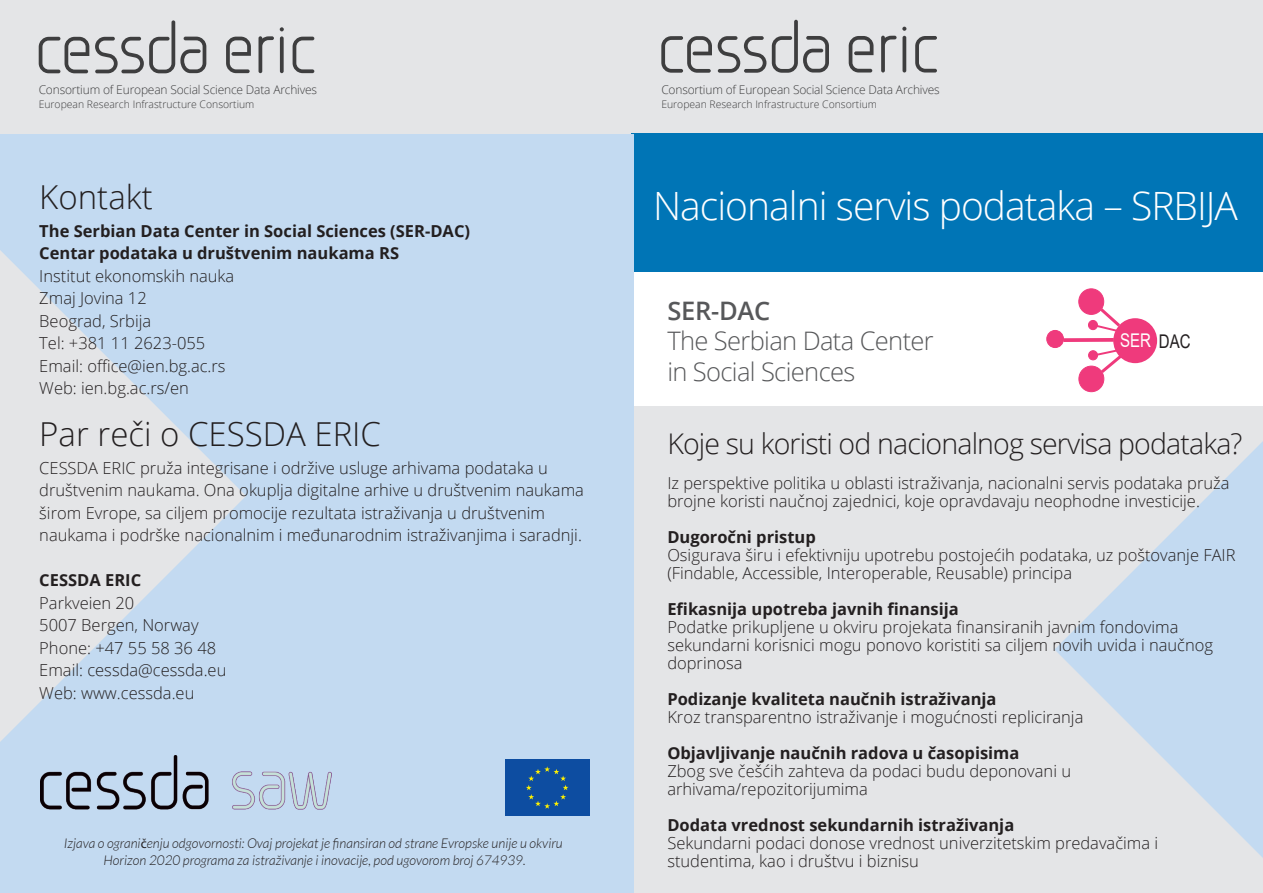
<style>
.page{position:relative;width:1263px;height:893px;background:#fff}
.page>*{position:absolute;margin:0;border:0;box-sizing:border-box;transform-origin:0 0}
.t1{font:300 39px "Open Sans";letter-spacing:-.025em;color:#fff}
.t2{font:300 33px "Open Sans";color:#231f20}
.t3{font:300 28.5px "Open Sans";letter-spacing:-.03em;color:#231f20}
.t4{font:300 25.5px/30.6px "Open Sans";letter-spacing:-.025em;color:#57585a}
.t5{font:600 25.5px "Open Sans";letter-spacing:-.01em;color:#57585a}
.t6{font:18.9px "Arial";color:#fff;scale:.8 1}
.t7{font:300 16.5px/22.5px "Open Sans";color:#231f20}
.t8{font:700 16.5px/22.5px "Open Sans";color:#231f20}
.t9{font:italic 300 13.5px/16.2px "Lato";color:#231f20;text-align:center}
.t10{font:300 12px "Open Sans";letter-spacing:-.015em;color:#3e3e3f}
.t11{font:300 10.35px "Open Sans";color:#3e3e3f}
.s1{font-family:"Myriad Pro";font-weight:400;font-style:normal}
.s2{color:#231f20}
</style>
<div class="page">
<div style="left:631px;top:407px;width:632px;height:486px;background:#e4e5e7"></div>
<div style="left:0;top:0;width:1263px;height:149px;background:#e4e5e7"></div>
<div style="left:631px;top:134px;width:632px;height:138px;background:#0075b6"></div>
<div style="left:0;top:134px;width:634px;height:759px;background:#c3daf1"></div>
<svg style="left:0;top:250px;width:246px;height:506px"></svg>
<svg style="left:1054px;top:383px;width:209px;height:475px"></svg>
<img style="left:40px;top:756px;width:292px;height:54px">
<div style="left:505px;top:760px;width:84px;height:56px;background:#0d4da1"></div>
<svg style="left:526px;top:766px;width:42px;height:43px"></svg>
<div style="left:1113px;top:318px;width:44px;height:45px;background:#ef3a7c;border-radius:50%"></div>
<div style="left:1079px;top:289px;width:25px;height:25px;background:#ef3a7c;border-radius:50%"></div>
<div style="left:1078px;top:288px;width:26px;height:27px;border:1px solid #ef3a7c;border-radius:50%"></div>
<div style="left:1047px;top:330px;width:16px;height:18px;background:#ef3a7c;border-radius:50%"></div>
<div style="left:1046px;top:330px;width:18px;height:18px;border:1px solid #ef3a7c;border-radius:50%"></div>
<div style="left:1088px;top:320px;width:9px;height:10px;background:#ef3a7c;border-radius:50%"></div>
<div style="left:1088px;top:320px;width:10px;height:10px;border:1px solid #ef3a7c;border-radius:50%"></div>
<div style="left:1088px;top:351px;width:9px;height:9px;background:#ef3a7c;border-radius:50%"></div>
<div style="left:1088px;top:350px;width:10px;height:10px;border:1px solid #ef3a7c;border-radius:50%"></div>
<div style="left:1079px;top:366px;width:25px;height:26px;background:#ef3a7c;border-radius:50%"></div>
<div style="left:1078px;top:366px;width:26px;height:26px;border:1px solid #ef3a7c;border-radius:50%"></div>
<svg style="left:1063px;top:338px;width:30px;height:4px"></svg>
<svg style="left:1093px;top:305px;width:32px;height:71px"></svg>
<svg style="left:39px;top:37px;width:50px;height:36px"></svg>
<svg style="left:95px;top:20px;width:111px;height:53px"></svg>
<svg style="left:258px;top:36px;width:16px;height:37px"></svg>
<svg style="left:226px;top:37px;width:25px;height:36px"></svg>
<svg style="left:293px;top:37px;width:21px;height:36px"></svg>
<svg style="left:280px;top:36px;width:4px;height:37px"></svg>
<svg style="left:280px;top:27px;width:4px;height:4px"></svg>
<svg style="left:661px;top:36px;width:51px;height:37px"></svg>
<svg style="left:772px;top:20px;width:57px;height:53px"></svg>
<svg style="left:718px;top:36px;width:48px;height:37px"></svg>
<svg style="left:881px;top:36px;width:15px;height:37px"></svg>
<svg style="left:849px;top:36px;width:24px;height:37px"></svg>
<svg style="left:915px;top:36px;width:22px;height:37px"></svg>
<svg style="left:902px;top:36px;width:4px;height:37px"></svg>
<svg style="left:902px;top:27px;width:4px;height:4px"></svg>
<p class="t10" style="left:39px;top:82px;width:280px">Consortium of European Social Science Data Archives</p>
<p class="t11" style="left:39px;top:97px;width:217px">European Research Infrastructure Consortium</p>
<h2 class="t2" style="left:39px;top:175px;width:115px">Kontakt</h2>
<p class="t8" style="left:39px;top:219px;width:432px">The Serbian Data Center in Social Sciences (SER-DAC)<br>Centar podataka u društvenim naukama RS</p>
<p class="t7" style="left:39px;top:264px;width:196px">Institut ekonomskih nauka<br>Zmaj Jovina 12<br>Beograd, Srbija<br>Tel: +381 11 2623-055<br>Email: office@ien.bg.ac.rs<br>Web: ien.bg.ac.rs/en</p>
<h2 class="t2" style="left:39px;top:412px;width:343px">Par reči o CESSDA ERIC</h2>
<p class="t7" style="left:39px;top:456px;width:546px">CESSDA ERIC pruža integrisane i održive usluge arhivama podataka u društvenim naukama. Ona okuplja digitalne arhive u društvenim naukama širom Evrope, sa ciljem promocije rezultata istraživanja u društvenim naukama i podrške nacionalnim i međunarodnim istraživanjima i saradnji.</p>
<p class="t8" style="left:39px;top:569px;width:103px">CESSDA ERIC</p>
<p class="t7" style="left:39px;top:591px;width:189px">Parkveien 20<br>5007 Bergen, Norway<br>Phone: +47 55 58 36 48<br>Email: cessda@cessda.eu<br>Web: www.cessda.eu</p>
<p class="t9" style="left:64px;top:836px;width:500px">Izjava o ograni<span class="s1">č</span>enju odgovornosti: Ovaj projekat je finansiran od strane Evropske unije u okviru<br>Horizon 2020 programa za istraživanje i inovacije, pod ugovorom broj 674939.</p>
<p class="t10" style="left:661px;top:81px;width:280px">Consortium of European Social Science Data Archives</p>
<p class="t11" style="left:661px;top:97px;width:217px">European Research Infrastructure Consortium</p>
<h1 class="t1" style="left:653px;top:179px;width:586px">Nacionalni servis podataka – SRBIJA</h1>
<h3 class="t5" style="left:667px;top:293px;width:104px">SER-DAC</h3>
<h3 class="t4" style="left:667px;top:325px;width:268px">The Serbian Data Center in Social Sciences</h3>
<p class="t6" style="left:1120px;top:328px;width:89px">SER <span class="s2">DAC</span></p>
<h3 class="t3" style="left:667px;top:424px;width:577px">Koje su koristi od nacionalnog servisa podataka?</h3>
<p class="t7" style="left:667px;top:474px;width:564px;line-height:18px">Iz perspektive politika u oblasti istraživanja, nacionalni servis podataka pruža brojne koristi naučnoj zajednici, koje opravdavaju neophodne investicije.</p>
<p class="t8" style="left:667px;top:525px;width:150px">Dugoročni pristup</p>
<p class="t7" style="left:667px;top:546px;width:570px;line-height:18px">Osigurava širu i efektivniju upotrebu postojećih podataka, uz poštovanje FAIR (Findable, Accessible, Interoperable, Reusable) principa</p>
<p class="t8" style="left:667px;top:597px;width:293px">Efikasnija upotreba javnih finansija</p>
<p class="t7" style="left:667px;top:618px;width:547px;line-height:18px">Podatke prikupljene u okviru projekata finansiranih javnim fondovima sekundarni korisnici mogu ponovo koristiti sa ciljem novih uvida i naučnog doprinosa</p>
<p class="t8" style="left:667px;top:687px;width:331px">Podizanje kvaliteta naučnih istraživanja</p>
<p class="t7" style="left:667px;top:705px;width:418px">Kroz transparentno istraživanje i mogućnosti repliciranja</p>
<p class="t8" style="left:667px;top:741px;width:354px">Objavljivanje naučnih radova u časopisima</p>
<p class="t7" style="left:667px;top:762px;width:405px;line-height:18px">Zbog sve češćih zahteva da podaci budu deponovani u arhivama/repozitorijumima</p>
<p class="t8" style="left:667px;top:813px;width:348px">Dodata vrednost sekundarnih istraživanja</p>
<p class="t7" style="left:667px;top:834px;width:492px;line-height:18px">Sekundarni podaci donose vrednost univerzitetskim predavačima i studentima, kao i društvu i biznisu</p>
</div>
